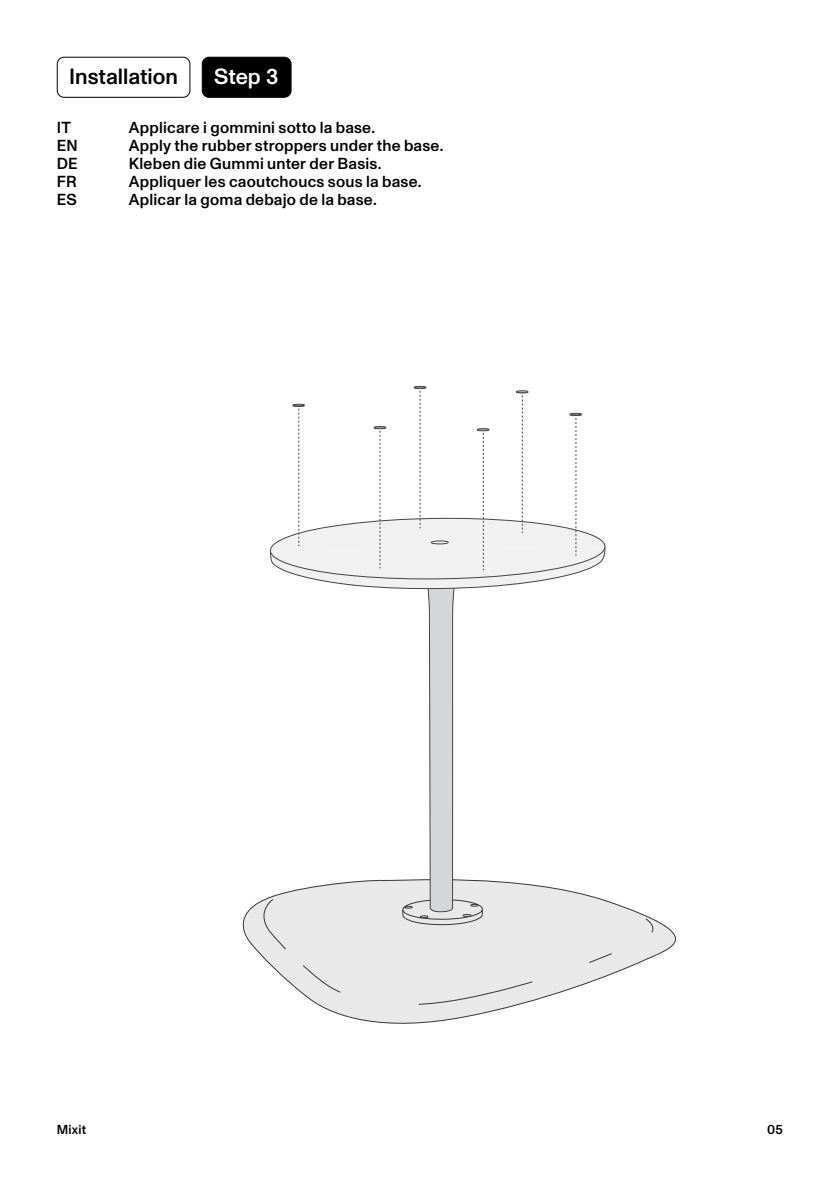
<style>
.page{position:relative;width:840px;height:1191px;background:#fff}
.page>*{position:absolute;margin:0;border:0;box-sizing:border-box;transform-origin:0 0}
.t1{font:500 22px "ABC Monument Grotesk";color:#000}
.t2{font:500 22px "ABC Monument Grotesk";color:#fff}
.t3{font:500 16px "ABC Monument Grotesk";letter-spacing:.015em;color:#000}
.t4{font:500 13px "ABC Monument Grotesk";letter-spacing:.02em;color:#000}
</style>
<div class="page">
<svg style="left:242px;top:897px;width:433px;height:126px"></svg>
<svg style="left:261px;top:898px;width:403px;height:114px"></svg>
<svg style="left:269px;top:386px;width:336px;height:539px"></svg>
<div style="left:57px;top:57px;width:133px;height:41px;border:1px solid #000;border-radius:7px"></div>
<div style="left:202px;top:57px;width:89px;height:40px;background:#000;border-radius:7px"></div>
<div style="left:202px;top:57px;width:89px;height:41px;border:1px solid #000;border-radius:7px"></div>
<h1 class="t1" style="left:69px;top:64px;width:110px">Installation</h1>
<h1 class="t2" style="left:214px;top:64px;width:67px">Step 3</h1>
<p class="t3" style="left:57px;top:118px;width:16px">IT</p>
<p class="t3" style="left:129px;top:118px;width:248px">Applicare i gommini sotto la base.</p>
<p class="t3" style="left:57px;top:136px;width:22px">EN</p>
<p class="t3" style="left:129px;top:136px;width:316px">Apply the rubber stroppers under the base.</p>
<p class="t3" style="left:57px;top:154px;width:23px">DE</p>
<p class="t3" style="left:129px;top:154px;width:254px">Kleben die Gummi unter der Basis.</p>
<p class="t3" style="left:57px;top:172px;width:21px">FR</p>
<p class="t3" style="left:129px;top:172px;width:294px">Appliquer les caoutchoucs sous la base.</p>
<p class="t3" style="left:57px;top:190px;width:21px">ES</p>
<p class="t3" style="left:129px;top:190px;width:249px">Aplicar la goma debajo de la base.</p>
<p class="t4" style="left:57px;top:1122px;width:31px">Mixit</p>
<p class="t4" style="left:766px;top:1122px;width:18px">05</p>
</div>
